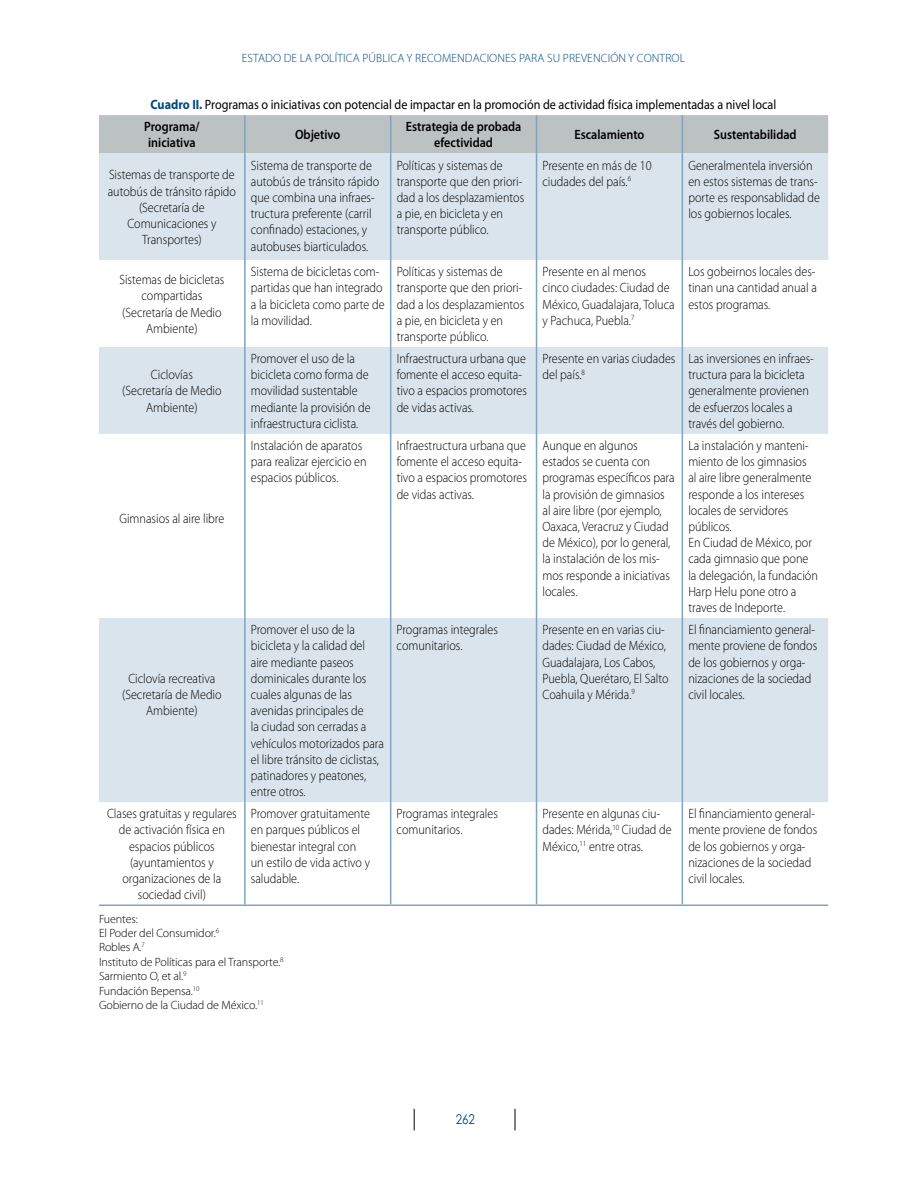
<style>
.page{position:relative;width:918px;height:1188px;background:#fff}
.page>*{position:absolute;margin:0;border:0;box-sizing:border-box;transform-origin:0 0}
.t1{font:300 13.5px/16.2px "Myriad Pro";color:#000;scale:.9 1}
.t2{font:13.5px/22.2px "Myriad Pro";color:#000;scale:.9 1}
.t3{font:600 13.5px/16.2px "Myriad Pro";color:#000;text-align:center;scale:.9 1}
.t4{font:13.5px "Century Gothic";color:#00497f;scale:.85 1}
.t5{font:300 12px/14.4px "Myriad Pro";letter-spacing:-.01em;color:#000}
.t6{font:300 12px "Myriad Pro";letter-spacing:.01em;color:#00497f}
.s1{font-weight:700;color:#00497f}
.s2{font-weight:600}
</style>
<div class="page">
<svg style="left:414px;top:1109px;width:1px;height:21px"></svg>
<svg style="left:515px;top:1109px;width:1px;height:21px"></svg>
<div style="left:99px;top:115px;width:729px;height:38px;background:#bcc1c2"></div>
<svg style="left:99px;top:153px;width:729px;height:649px;fill:#d9e4ec"></svg>
<hr style="left:244px;top:115px;width:2px;height:38px;background:#80a4bf">
<hr style="left:390px;top:115px;width:1px;height:38px;background:#80a4bf">
<hr style="left:536px;top:115px;width:1px;height:38px;background:#80a4bf">
<hr style="left:682px;top:115px;width:1px;height:38px;background:#80a4bf">
<hr style="left:244px;top:153px;width:2px;height:107px;background:#80a4bf">
<hr style="left:390px;top:153px;width:1px;height:107px;background:#80a4bf">
<hr style="left:536px;top:153px;width:1px;height:107px;background:#80a4bf">
<hr style="left:682px;top:153px;width:1px;height:107px;background:#80a4bf">
<hr style="left:244px;top:260px;width:2px;height:87px;background:#80a4bf">
<hr style="left:390px;top:260px;width:1px;height:87px;background:#80a4bf">
<hr style="left:536px;top:260px;width:1px;height:87px;background:#80a4bf">
<hr style="left:682px;top:260px;width:1px;height:87px;background:#80a4bf">
<hr style="left:244px;top:347px;width:2px;height:87px;background:#80a4bf">
<hr style="left:390px;top:347px;width:1px;height:87px;background:#80a4bf">
<hr style="left:536px;top:347px;width:1px;height:87px;background:#80a4bf">
<hr style="left:682px;top:347px;width:1px;height:87px;background:#80a4bf">
<hr style="left:244px;top:434px;width:2px;height:184px;background:#80a4bf">
<hr style="left:390px;top:434px;width:1px;height:184px;background:#80a4bf">
<hr style="left:536px;top:434px;width:1px;height:184px;background:#80a4bf">
<hr style="left:682px;top:434px;width:1px;height:184px;background:#80a4bf">
<hr style="left:244px;top:618px;width:2px;height:184px;background:#80a4bf">
<hr style="left:390px;top:618px;width:1px;height:184px;background:#80a4bf">
<hr style="left:536px;top:618px;width:1px;height:184px;background:#80a4bf">
<hr style="left:682px;top:618px;width:1px;height:184px;background:#80a4bf">
<hr style="left:244px;top:802px;width:2px;height:103px;background:#80a4bf">
<hr style="left:390px;top:802px;width:1px;height:103px;background:#80a4bf">
<hr style="left:536px;top:802px;width:1px;height:103px;background:#80a4bf">
<hr style="left:682px;top:802px;width:1px;height:103px;background:#80a4bf">
<hr style="left:99px;top:905px;width:146px;height:1px;background:#80a4bf">
<hr style="left:245px;top:905px;width:146px;height:1px;background:#80a4bf">
<hr style="left:391px;top:905px;width:146px;height:1px;background:#80a4bf">
<hr style="left:537px;top:905px;width:145px;height:1px;background:#80a4bf">
<hr style="left:682px;top:905px;width:146px;height:1px;background:#80a4bf">
<p class="t6" style="left:242px;top:51px;width:445px">Estado de la política pública y recomendaciones para su prevención y control</p>
<p class="t2" style="left:144px;top:93px;width:704px;text-indent:7px"><span class="s1">Cuadro II.</span> Programas o iniciativas con potencial de impactar en la promoción de actividad física implementadas a nivel local<br><span class="s2">Programa/</span></p>
<p class="t3" style="left:148px;top:134px;width:54px">iniciativa</p>
<p class="t3" style="left:295px;top:126px;width:52px">Objetivo</p>
<p class="t3" style="left:406px;top:118px;width:130px">Estrategia de probada efectividad</p>
<p class="t3" style="left:574px;top:126px;width:79px">Escalamiento</p>
<p class="t3" style="left:714px;top:126px;width:94px">Sustentabilidad</p>
<p class="t1" style="left:108px;top:167px;width:144px;text-align:center">Sistemas de transporte de autobús de tránsito rápido (Secretaría de<br>Comunicaciones y<br>Transportes)</p>
<p class="t1" style="left:251px;top:157px;width:144px">Sistema de transporte de autobús de tránsito rápido que combina una infraes&shy;tructura preferente (carril confinado) estaciones, y autobuses biarticulados.</p>
<p class="t1" style="left:397px;top:157px;width:143px">Políticas y sistemas de transporte que den priori&shy;dad a los desplazamientos a pie, en bicicleta y en transporte público.</p>
<p class="t1" style="left:543px;top:157px;width:123px">Presente en más de 10 ciudades del país.<sup>6</sup></p>
<p class="t1" style="left:688px;top:157px;width:148px">Generalmentela inversión en estos sistemas de trans&shy;porte es responsablidad de los gobiernos locales.</p>
<p class="t1" style="left:119px;top:272px;width:118px;text-align:center">Sistemas de bicicletas compartidas (Secretaría de Medio<br>Ambiente)</p>
<p class="t1" style="left:251px;top:264px;width:150px">Sistema de bicicletas com&shy;partidas que han integrado a la bicicleta como parte de la movilidad.</p>
<p class="t1" style="left:397px;top:264px;width:143px">Políticas y sistemas de transporte que den priori&shy;dad a los desplazamientos a pie, en bicicleta y en transporte público.</p>
<p class="t1" style="left:543px;top:264px;width:148px">Presente en al menos cinco ciudades: Ciudad de<br>México, Guadalajara, Toluca y Pachuca, Puebla.<sup>7</sup></p>
<p class="t1" style="left:688px;top:264px;width:144px;text-align:justify">Los gobeirnos locales des&shy;tinan una cantidad anual a estos programas.</p>
<p class="t1" style="left:122px;top:367px;width:112px;text-align:center">Ciclovías<br>(Secretaría de Medio<br>Ambiente)</p>
<p class="t1" style="left:251px;top:351px;width:135px">Promover el uso de la bicicleta como forma de movilidad sustentable mediante la provisión de infraestructura ciclista.</p>
<p class="t1" style="left:397px;top:351px;width:146px">Infraestructura urbana que fomente el acceso equita&shy;tivo a espacios promotores de vidas activas.</p>
<p class="t1" style="left:543px;top:351px;width:149px">Presente en varias ciudades del país.<sup>8</sup></p>
<p class="t1" style="left:688px;top:351px;width:141px">Las inversiones en infraes&shy;tructura para la bicicleta generalmente provienen de esfuerzos locales a través del gobierno.</p>
<p class="t1" style="left:120px;top:511px;width:118px">Gimnasios al aire libre</p>
<p class="t1" style="left:122px;top:670px;width:112px;text-align:center">Ciclovía recreativa (Secretaría de Medio<br>Ambiente)</p>
<p class="t1" style="left:251px;top:438px;width:130px">Instalación de aparatos para realizar ejercicio en espacios públicos.</p>
<p class="t1" style="left:397px;top:438px;width:146px">Infraestructura urbana que fomente el acceso equita&shy;tivo a espacios promotores de vidas activas.</p>
<p class="t1" style="left:543px;top:438px;width:148px">Aunque en algunos estados se cuenta con programas específicos para la provisión de gimnasios al aire libre (por ejemplo,<br>Oaxaca, Veracruz y Ciudad de México), por lo general, la instalación de los mis&shy;mos responde a iniciativas locales.</p>
<p class="t1" style="left:688px;top:438px;width:145px">La instalación y manteni&shy;miento de los gimnasios al aire libre generalmente responde a los intereses locales de servidores públicos.<br>En Ciudad de México, por cada gimnasio que pone la delegación, la fundación<br>Harp Helu pone otro a traves de Indeporte.</p>
<p class="t1" style="left:251px;top:622px;width:150px">Promover el uso de la bicicleta y la calidad del aire mediante paseos dominicales durante los cuales algunas de las avenidas principales de<br>la ciudad son cerradas a vehículos motorizados para el libre tránsito de ciclistas, patinadores y peatones, entre otros.</p>
<p class="t1" style="left:397px;top:622px;width:114px">Programas integrales comunitarios.</p>
<p class="t1" style="left:542px;top:622px;width:142px">Presente en en varias ciu&shy;dades: Ciudad de México,<br>Guadalajara, Los Cabos,<br>Puebla, Querétaro, El Salto<br>Coahuila y Mérida.<sup>9</sup></p>
<p class="t1" style="left:688px;top:622px;width:145px">El financiamiento general&shy;mente proviene de fondos de los gobiernos y orga&shy;nizaciones de la sociedad civil locales.</p>
<p class="t1" style="left:107px;top:806px;width:146px;text-align:center">Clases gratuitas y regulares de activación física en espacios públicos (ayuntamientos y organizaciones de la sociedad civil)</p>
<p class="t1" style="left:251px;top:806px;width:134px">Promover gratuitamente en parques públicos el bienestar integral con un estilo de vida activo y saludable.</p>
<p class="t1" style="left:397px;top:806px;width:114px">Programas integrales comunitarios.</p>
<p class="t1" style="left:542px;top:806px;width:145px">Presente en algunas ciu&shy;dades: Mérida,<sup>10</sup> Ciudad de<br>México,<sup>11</sup> entre otras.</p>
<p class="t1" style="left:688px;top:806px;width:145px">El financiamiento general&shy;mente proviene de fondos de los gobiernos y orga&shy;nizaciones de la sociedad civil locales.</p>
<p class="t5" style="left:99px;top:912px;width:186px">Fuentes:<br>El Poder del Consumidor.<sup>6<br></sup>Robles A.<sup>7<br></sup>Instituto de Políticas para el Transporte.<sup>8<br></sup>Sarmiento O, et al.<sup>9<br></sup>Fundación Bepensa.<sup>10<br></sup>Gobierno de la Ciudad de México.<sup>11</sup></p>
<p class="t4" style="left:456px;top:1110px;width:24px">262</p>
</div>
